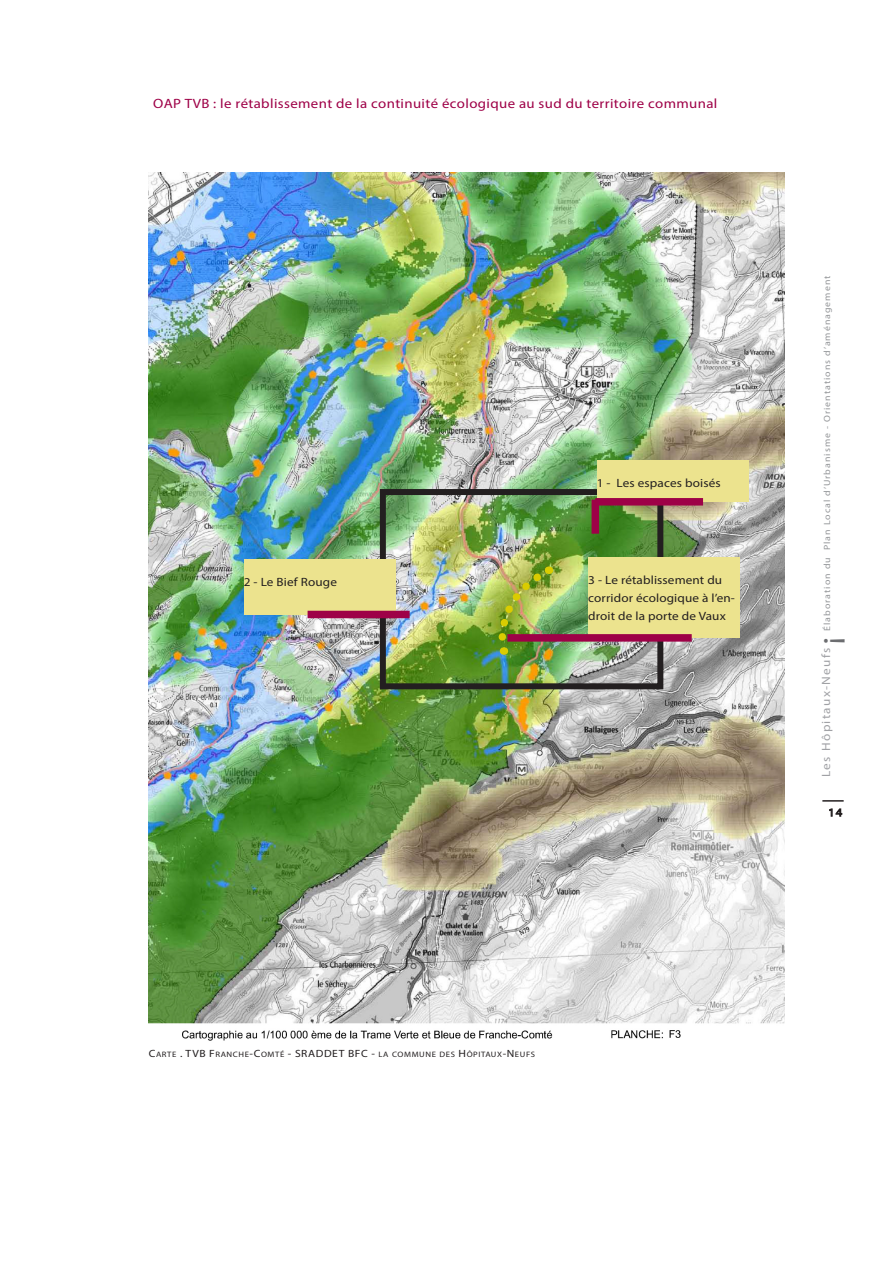
<style>
.page{position:relative;width:893px;height:1263px;background:#fff}
.page>*{position:absolute;margin:0;border:0;box-sizing:border-box;transform-origin:0 0}
.t1{font:30px "Myriad Pro";color:#6c6d70;scale:1.1 1}
.t2{font:13.5px "Myriad Pro";letter-spacing:.025em;color:#9e0147;scale:1.1 1}
.t3{font:12px/18px "Myriad Pro";letter-spacing:.01em;color:#231f20;scale:1.1 1}
.t4{font:12px "Myriad Pro";letter-spacing:.1em;color:#a0a1a5;scale:1.1 1}
.t5{font:10.5px "Myriad Pro";color:#231f20;scale:1.1 1}
.t6{font:9px "Myriad Pro";letter-spacing:.1em;color:#939598;scale:1.1 1}
.t7{font:7.8px "Myriad Pro";letter-spacing:.065em;color:#231f20;scale:1.1 1}
.s1{font-size:7.8px}
.s2{font-size:10.5px}
</style>
<div class="page">
<svg style="left:829px;top:809px;width:13px;height:7px"></svg>
<hr style="left:822px;top:800px;width:22px;height:2px;background:#231f20">
<img style="left:149px;top:172px;width:635px;height:869px">
<div style="left:380px;top:489px;width:283px;height:200px;border:6px solid #231f20"></div>
<img style="left:495px;top:563px;width:58px;height:92px">
<div style="left:244px;top:559px;width:151px;height:55px;background:#ece38e"></div>
<div style="left:588px;top:557px;width:152px;height:81px;background:#ece38e"></div>
<div style="left:597px;top:460px;width:151px;height:41px;background:#ece38e"></div>
<div style="left:595px;top:498px;width:108px;height:7px;background:#9e0147"></div>
<div style="left:592px;top:500px;width:7px;height:34px;background:#9e0147"></div>
<div style="left:507px;top:634px;width:185px;height:8px;background:#9e0147"></div>
<div style="left:308px;top:611px;width:102px;height:7px;background:#9e0147"></div>
<p class="t2" style="left:153px;top:95px;width:514px">OAP TVB : le rétablissement de la continuité écologique au sud du territoire communal</p>
<p class="t3" style="left:597px;top:474px;width:114px">1 - Les espaces boisés</p>
<p class="t3" style="left:244px;top:573px;width:86px">2 - Le Bief Rouge</p>
<p class="t3" style="left:588px;top:571px;width:135px">3 - Le rétablissement du corridor écologique à l’en&shy;droit de la porte de Vaux</p>
<p class="t6" style="left:822px;top:631px;width:324px;rotate:-90deg">Élaboration du Plan Local d’Urbanisme - Orientations d’aménagement</p>
<h1 class="t1" style="left:853px;top:637px;width:8px;rotate:90deg">!</h1>
<p class="t4" style="left:819px;top:777px;width:119px;rotate:-90deg">Les Hôpitaux-Neufs</p>
<p class="t5" style="left:149px;top:1047px;width:41px">C<span class="s1">ARTE</span> . TVB</p>
<p class="t7" style="left:209px;top:1050px;width:86px"><span class="s2">F</span>RANCHE<span class="s2">-C</span>OMTÉ <span class="s2">- SRADD</span></p>
<p class="t7" style="left:332px;top:1050px;width:186px"><span class="s2">ET BFC -</span> LA COMMUNE DES <span class="s2">H</span>ÔPITAUX<span class="s2">-N</span> EUFS</p>
</div>
